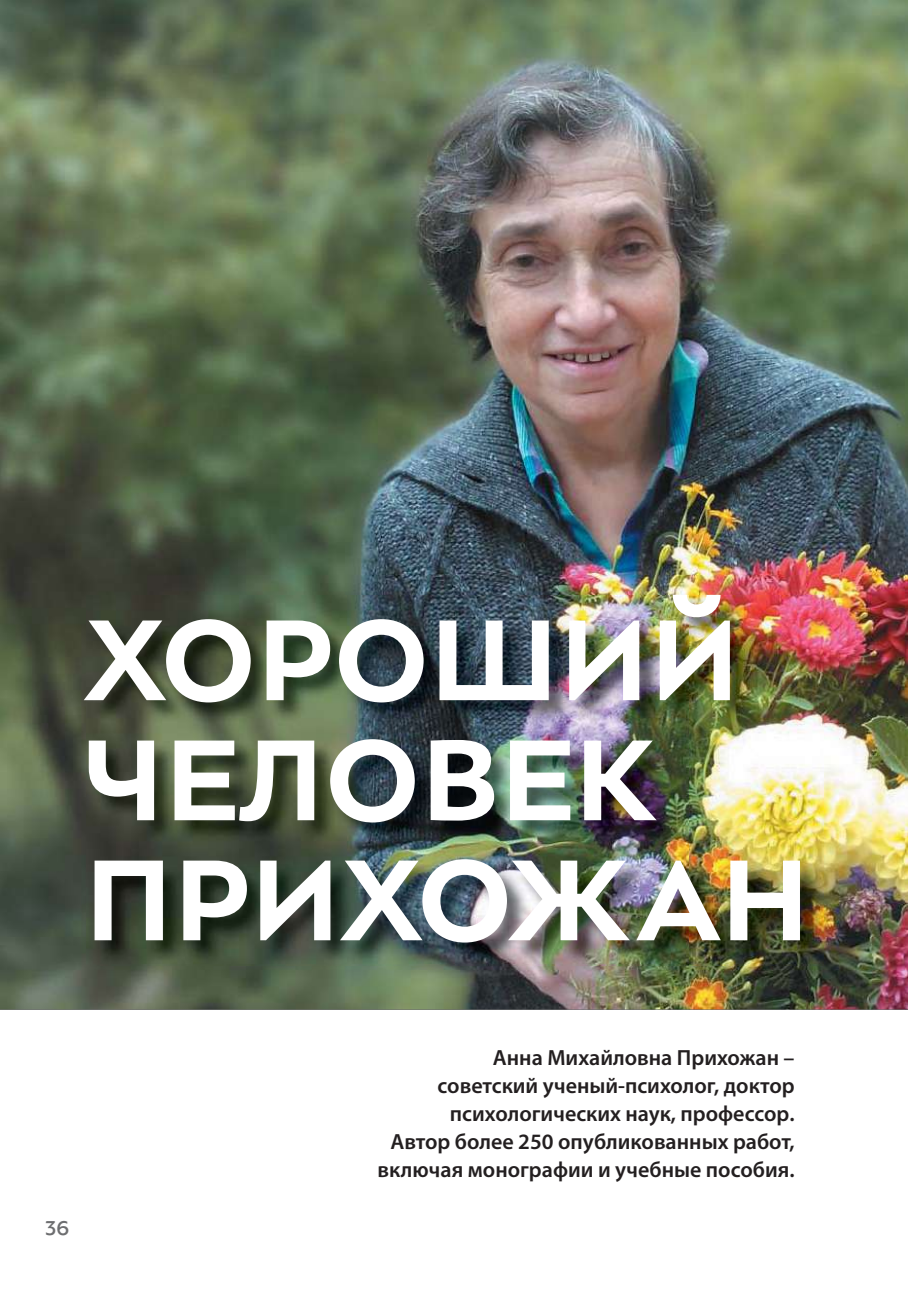
<style>
.page{position:relative;width:908px;height:1293px;background:#fff}
.page>*{position:absolute;margin:0;border:0;box-sizing:border-box;transform-origin:0 0}
.t1{font:700 126px/120px "ALS Sector";letter-spacing:.01em;color:#fff}
.t2{font:600 22px/28px "Myriad Pro";color:#231f20;text-align:right}
.t3{font:22px "ALS Sector";color:#6d6e70}
</style>
<div class="page">
<img style="left:0;top:0;width:907px;height:1009px">
<img style="left:86px;top:595px;width:736px;height:370px">
<h1 class="t1" style="left:85px;top:612px;width:725px">ХОРОШИЙ<br>ЧЕЛОВЕК<br>ПРИХОЖАН</h1>
<p class="t3" style="left:45px;top:1221px;width:26px">36</p>
<p class="t2" style="left:377px;top:1043px;width:418px">Анна Михайловна Прихожан –<br>советский ученый-психолог, доктор психологических наук, профессор.<br>Автор более 250 опубликованных работ, включая монографии и учебные пособия.</p>
</div>
